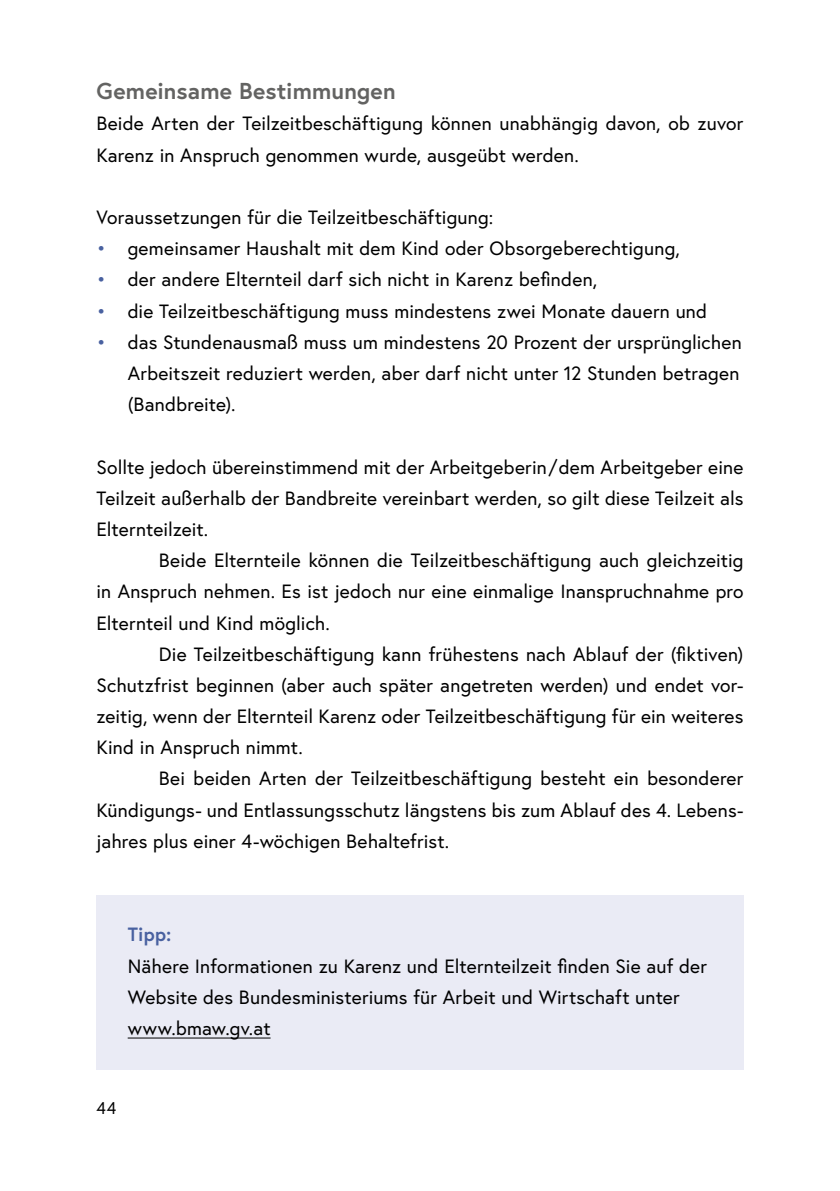
<style>
.page{position:relative;width:840px;height:1191px;background:#fff}
.page>*{position:absolute;margin:0;border:0;box-sizing:border-box;transform-origin:0 0}
.h3_ohne_Nummerierung{font:700 23px "Europa Austria";letter-spacing:.01em;color:#636362}
.p_Erstzeileneinzug{font:19.2px/31.2px "Europa Austria";letter-spacing:.01em;color:#000;text-align:justify}
.Infobox_p_Infobox{font:19.2px/31.2px "Europa Austria";letter-spacing:.01em;color:#000}
.p_Abstand_danach{font:19.2px/31.2px "Europa Austria";letter-spacing:.01em;color:#000}
.Infobox_p_Infobox_Titel{font:700 19.2px "Europa Austria";color:#4961a0}
.t1{font:17px "Europa Austria";color:#000}
.s1{color:#4961a0}
</style>
<div class="page">
<div style="left:96px;top:895px;width:647px;height:81px;background:#eaebf5"></div>
<div style="left:96px;top:926px;width:647px;height:144px;background:#eaebf5"></div>
<hr style="left:128px;top:1037px;width:142px;height:1px;background:#000">
<h3 class="h3_ohne_Nummerierung" style="left:96px;top:75px;width:301px">Gemeinsame Bestimmungen</h3>
<p class="p_Abstand_danach" style="left:96px;top:108px;width:648px">Beide Arten der Teilzeitbeschäftigung können unabhängig davon, ob zuvor<br>Karenz in Anspruch genommen wurde, ausgeübt werden.</p>
<p class="p_Erstzeileneinzug" style="left:96px;top:201px;width:398px">Voraussetzungen für die Teilzeitbeschäftigung:</p>
<p class="p_Erstzeileneinzug" style="left:96px;top:232px;width:584px"><span class="s1">•</span> gemeinsamer Haushalt mit dem Kind oder Obsorgeberechtigung,</p>
<p class="p_Erstzeileneinzug" style="left:96px;top:264px;width:502px"><span class="s1">•</span> der andere Elternteil darf sich nicht in Karenz befinden,</p>
<p class="p_Erstzeileneinzug" style="left:96px;top:295px;width:612px"><span class="s1">•</span> die Teilzeitbeschäftigung muss mindestens zwei Monate dauern und</p>
<p class="p_Erstzeileneinzug" style="left:128px;top:326px;width:615px;text-indent:-31px"><span class="s1">•</span> das Stundenausmaß muss um mindestens 20 Prozent der ursprünglichen Arbeitszeit reduziert werden, aber darf nicht unter 12 Stunden betragen (Bandbreite).</p>
<p class="p_Erstzeileneinzug" style="left:96px;top:451px;width:648px">Sollte jedoch übereinstimmend mit der Arbeitgeberin/dem Arbeitgeber eine Teilzeit außerhalb der Bandbreite vereinbart werden, so gilt diese Teilzeit als Elternteilzeit.</p>
<p class="p_Erstzeileneinzug" style="left:96px;top:544px;width:648px;text-indent:62px">Beide Elternteile können die Teilzeitbeschäftigung auch gleichzeitig in Anspruch nehmen. Es ist jedoch nur eine einmalige Inanspruchnahme pro Elternteil und Kind möglich.</p>
<p class="p_Erstzeileneinzug" style="left:96px;top:638px;width:648px;text-indent:62px">Die Teilzeitbeschäftigung kann frühestens nach Ablauf der (fiktiven)<br>Schutzfrist beginnen (aber auch später angetreten werden) und endet vor&shy;zeitig, wenn der Elternteil Karenz oder Teilzeitbeschäftigung fü r ein weiteres Kind in Anspruch nimmt.</p>
<p class="p_Erstzeileneinzug" style="left:96px;top:763px;width:648px;text-indent:62px">Bei beiden Arten der Teilzeitbeschäftigung besteht ein besonderer Kündigungs- und Entlassungsschutz längstens bis zum Ablauf des 4. Lebens&shy;jahres plus einer 4-wöchigen Behaltefrist.</p>
<p class="Infobox_p_Infobox_Titel" style="left:128px;top:921px;width:45px">Tipp:</p>
<p class="Infobox_p_Infobox" style="left:128px;top:950px;width:580px">Nähere Informationen zu Karenz und Elternteilzeit finden Sie auf der<br>Website des Bundesministeriums für Arbeit und Wirtschaft unter www.bmaw.gv.at</p>
<p class="t1" style="left:96px;top:1096px;width:21px">44</p>
</div>
